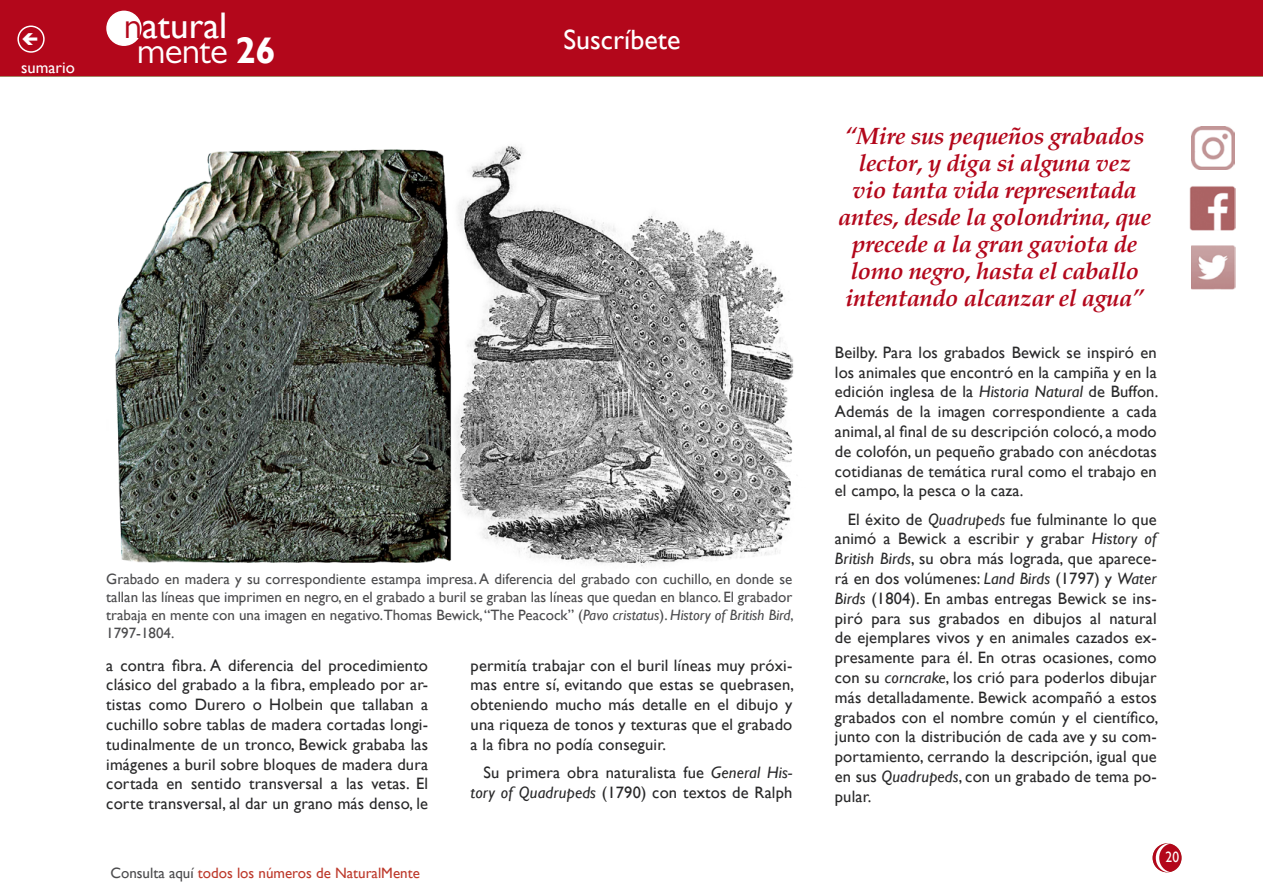
<style>
.page{position:relative;width:1263px;height:893px;background:#fff}
.page>*{position:absolute;margin:0;border:0;box-sizing:border-box;transform-origin:0 0}
.t1{font:37.05px "Gill Sans";color:#fff}
.t2{font:37.05px "Gill Sans MT Pro";letter-spacing:-.02em;color:#fff}
.t3{font:27.9px "Gill Sans";color:#fff}
.t4{font:italic 700 24px/27px "Palatino";letter-spacing:-.02em;color:#b3071b;text-align:center}
.t5{font:16.5px/19.8px "Gill Sans";letter-spacing:.01em;color:#282829;text-align:justify}
.t6{font:16.5px "Gill Sans";color:#fff}
.t7{font:15px/18px "Gill Sans";color:#4b4b4d;text-align:justify}
.t8{font:15px "Gill Sans";color:#bd392b}
.t9{font:15px "Gill Sans";color:#fff;scale:.9 1}
.s1{font-family:"Gill Sans MT Pro";color:#b3071b}
.s2{font-family:"Gill Sans";font-weight:700}
.s3{font-style:italic}
.s4{color:#4b4b4d}
</style>
<div class="page">
<img style="left:1190px;top:186px;width:45px;height:44px">
<img style="left:1191px;top:246px;width:44px;height:44px">
<div style="left:1153px;top:844px;width:28px;height:28px;background:#b3071b;border-radius:50%"></div>
<div style="left:1152px;top:843px;width:29px;height:29px;border:2px solid #b3071b;border-radius:50%"></div>
<div style="left:0;top:0;width:1263px;height:76px;background:#b3071b"></div>
<div style="left:107px;top:11px;width:34px;height:34px;background:#fff;border-radius:50%"></div>
<div style="left:106px;top:11px;width:36px;height:35px;border:2px solid #fff;border-radius:50%"></div>
<svg style="left:1155px;top:843px;width:16px;height:29px"></svg>
<div style="left:17px;top:26px;width:28px;height:27px;border:2px solid #fff;border-radius:50%"></div>
<img style="left:1191px;top:127px;width:43px;height:43px">
<img style="left:115px;top:146px;width:679px;height:420px">
<p class="t6" style="left:21px;top:58px;width:55px">sumario</p>
<h1 class="t1" style="left:124px;top:4px;width:105px"><span class="s1">n</span>atural</h1>
<h1 class="t2" style="left:137px;top:29px;width:140px">mente <span class="s2">26</span></h1>
<h2 class="t3" style="left:563px;top:23px;width:118px">Suscríbete</h2>
<p class="t7" style="left:106px;top:571px;width:689px">Grabado en madera y su correspondiente estampa impresa. A diferencia del grabado con cuchillo, en donde se tallan las líneas que imprimen en negro, en el grabado a buril se graban las líneas que quedan en blanco. El grabador trabaja en mente con una imagen en negativo.Thomas Bewick, “The Peacock” (<span class="s3">Pavo cristatus</span>). <span class="s3">History of British Bird</span>, 1797-1804.</p>
<p class="t5" style="left:471px;top:655px;width:325px">permitía trabajar con el buril líneas muy próxi&shy;mas entre sí, evitando que estas se quebrasen, obteniendo mucho más detalle en el dibujo y una riqueza de tonos y texturas que el grabado a la fibra no podía conseguir.</p>
<p class="t5" style="left:471px;top:763px;width:323px;text-align:right">Su primera obra naturalista fue <span class="s3">General His&shy;tory of Quadrupeds</span> (1790) con textos de Ralph</p>
<p class="t5" style="left:106px;top:655px;width:323px">a contra fibra. A diferencia del procedimiento clásico del grabado a la fibra, empleado por ar&shy;tistas como Durero o Holbein que tallaban a cuchillo sobre tablas de madera cortadas longi&shy;tudinalmente de un tronco, Bewick grababa las imágenes a buril sobre bloques de madera dura cortada en sentido transversal a las vetas. El corte transversal, al dar un grano más denso, le</p>
<p class="t8" style="left:110px;top:864px;width:311px"><span class="s4">Consulta aquí</span> todos los números de NaturalMente</p>
<h3 class="t4" style="left:838px;top:123px;width:315px">“Mire sus pequeños grabados lector, y diga si alguna vez<br>vio tanta vida representada antes, desde la golondrina, que precede a la gran gaviota de lomo negro, hasta el caballo intentando alcanzar el agua”</h3>
<p class="t5" style="left:835px;top:343px;width:325px">Beilby. Para los grabados Bewick se inspiró en los animales que encontró en la campiña y en la edición inglesa de la <span class="s3">Historia Natural</span> de Buffon.<br>Además de la imagen correspondiente a cada animal, al final de su descripción colocó, a modo de colofón, un pequeño grabado con anécdotas cotidianas de temática rural como el trabajo en el campo, la pesca o la caza.</p>
<p class="t5" style="left:835px;top:509px;width:325px;text-indent:13px">El éxito de <span class="s3">Quadrupeds</span> fue fulminante lo que animó a Bewick a escribir y grabar <span class="s3">History of British Birds</span>, su obra más lograda, que aparece&shy;rá en dos volúmenes: <span class="s3">Land Birds</span> (1797) y <span class="s3">Water Birds</span> (1804). En ambas entregas Bewick se ins&shy;piró para sus grabados en dibujos al natural de ejemplares vivos y en animales cazados ex&shy;presamente para él. En otras ocasiones, como con su <span class="s3">corncrake</span>, los crió para poderlos dibujar más detalladamente. Bewick acompañó a estos grabados con el nombre común y el científico, junto con la distribución de cada ave y su com&shy;portamiento, cerrando la descripción, igual que en sus <span class="s3">Quadrupeds</span>, con un grabado de tema po&shy;pular.</p>
<p class="t9" style="left:1165px;top:849px;width:16px">20</p>
</div>
